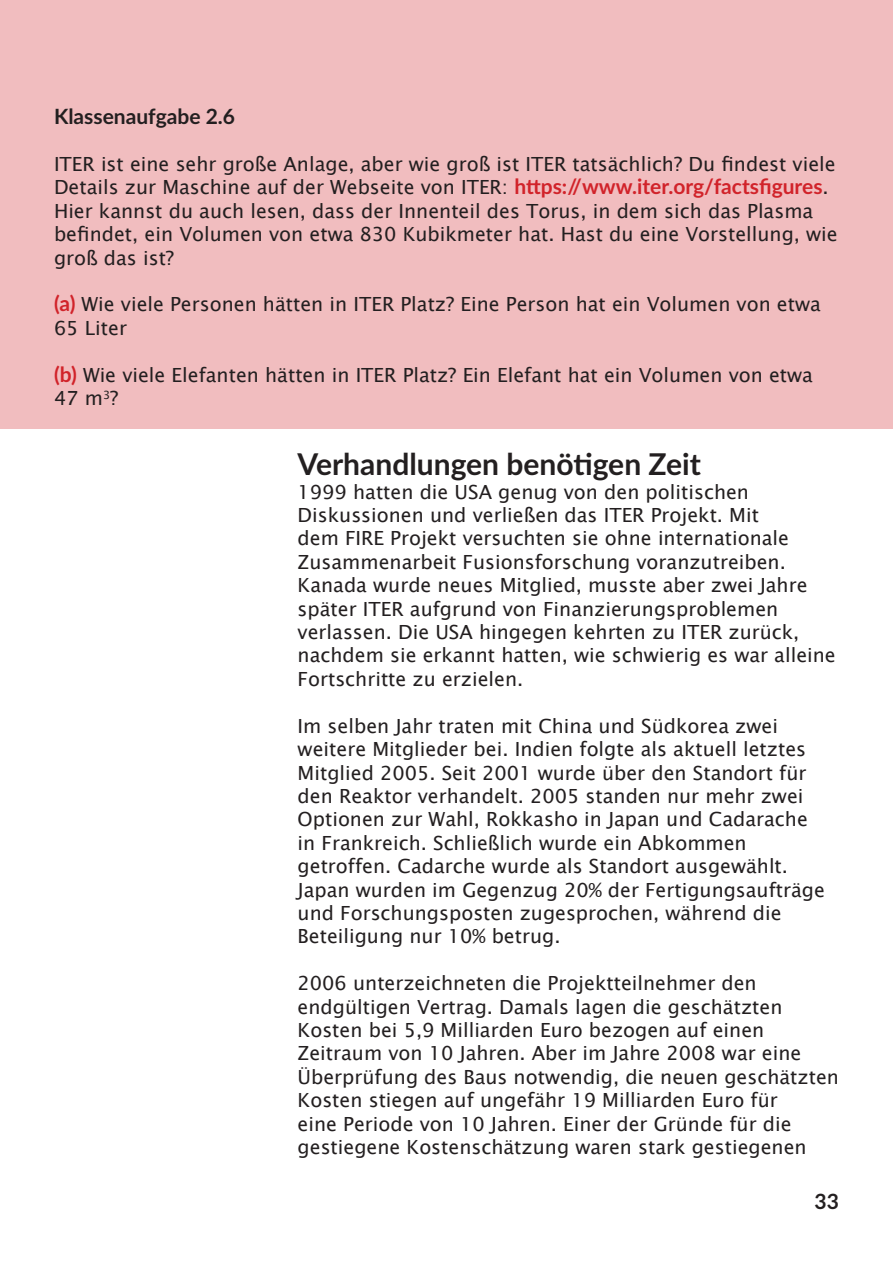
<style>
.page{position:relative;width:893px;height:1263px;background:#fff}
.page>*{position:absolute;margin:0;border:0;box-sizing:border-box;transform-origin:0 0}
.Subtitle{font:700 30px "Lato";color:#231f20}
.Exercise_heading{font:700 21px "Lato";color:#231f20}
.Standard_text{font:19.5px/23.4px "Lucida Sans Unicode";color:#231f20}
.s1{font-family:"Lato";font-weight:700;font-size:21px;color:#d1232a}
</style>
<div class="page">
<div style="left:0;top:0;width:893px;height:428px;background:#f1bdbf"></div>
<p class="Exercise_heading" style="left:54px;top:101px;width:183px">Klassenaufgabe 2.6</p>
<p class="Standard_text" style="left:54px;top:152px;width:785px">ITER ist eine sehr große Anlage, aber wie groß ist ITER tatsächlich? Du findest viele Details zur Maschine auf der Webseite von ITER: <span class="s1">https://www.iter.org/factsfigures</span>.<br>Hier kannst du auch lesen, dass der Innenteil des Torus, in dem sich das Plasma befindet, ein Volumen von etwa 830 Kubikmeter hat. Hast du eine Vorstellung, wie groß das ist?</p>
<p class="Standard_text" style="left:54px;top:293px;width:768px"><span class="s1">(a)</span> Wie viele Personen hätten in ITER Platz? Eine Person hat ein Volumen von etwa<br>65 Liter</p>
<p class="Standard_text" style="left:54px;top:363px;width:760px"><span class="s1">(b)</span> Wie viele Elefanten hätten in ITER Platz? Ein Elefant hat ein Volumen von etwa<br>47 m<sup>3</sup>?</p>
<p class="Subtitle" style="left:298px;top:442px;width:405px">Verhandlungen benötigen Zeit</p>
<p class="Standard_text" style="left:298px;top:480px;width:540px">1999 hatten die USA genug von den politischen Diskussionen und verließen das ITER Projekt. Mit<br>dem FIRE Projekt versuchten sie ohne internationale Zusammenarbeit Fusionsforschung voranzutreiben.<br>Kanada wurde neues Mitglied, musste aber zwei Jahre später ITER aufgrund von Finanzierungsproblemen verlassen. Die USA hingegen kehrten zu ITER zurück, nachdem sie erkannt hatten, wie schwierig es war alleine Fortschritte zu erzielen.</p>
<p class="Standard_text" style="left:298px;top:714px;width:529px">Im selben Jahr traten mit China und Südkorea zwei weitere Mitglieder bei. Indien folgte als aktuell letztes Mitglied 2005. Seit 2001 wurde über den Standort für den Reaktor verhandelt. 2005 standen nur mehr zwei Optionen zur Wahl, Rokkasho in Japan und Cadarache in Frankreich. Schließlich wurde ein Abkommen getroffen. Cadarche wurde als Standort ausgewählt.<br>Japan wurden im Gegenzug 20% der Fertigungsaufträge und Forschungsposten zugesprochen, während die Beteiligung nur 10% betrug.</p>
<p class="Standard_text" style="left:298px;top:971px;width:543px">2006 unterzeichneten die Projektteilnehmer den endgültigen Vertrag. Damals lagen die geschätzten Kosten bei 5,9 Milliarden Euro bezogen auf einen Zeitraum von 10 Jahren. Aber im Jahre 2008 war eine Überprüfung des Baus notwendig, die neuen geschätzten Kosten stiegen auf ungefähr 19 Milliarden Euro für<br>eine Periode von 10 Jahren. Einer der Gründe für die gestiegene Kostenschätzung waren stark gestiegenen</p>
<p class="Exercise_heading" style="left:815px;top:1186px;width:26px">33</p>
</div>
